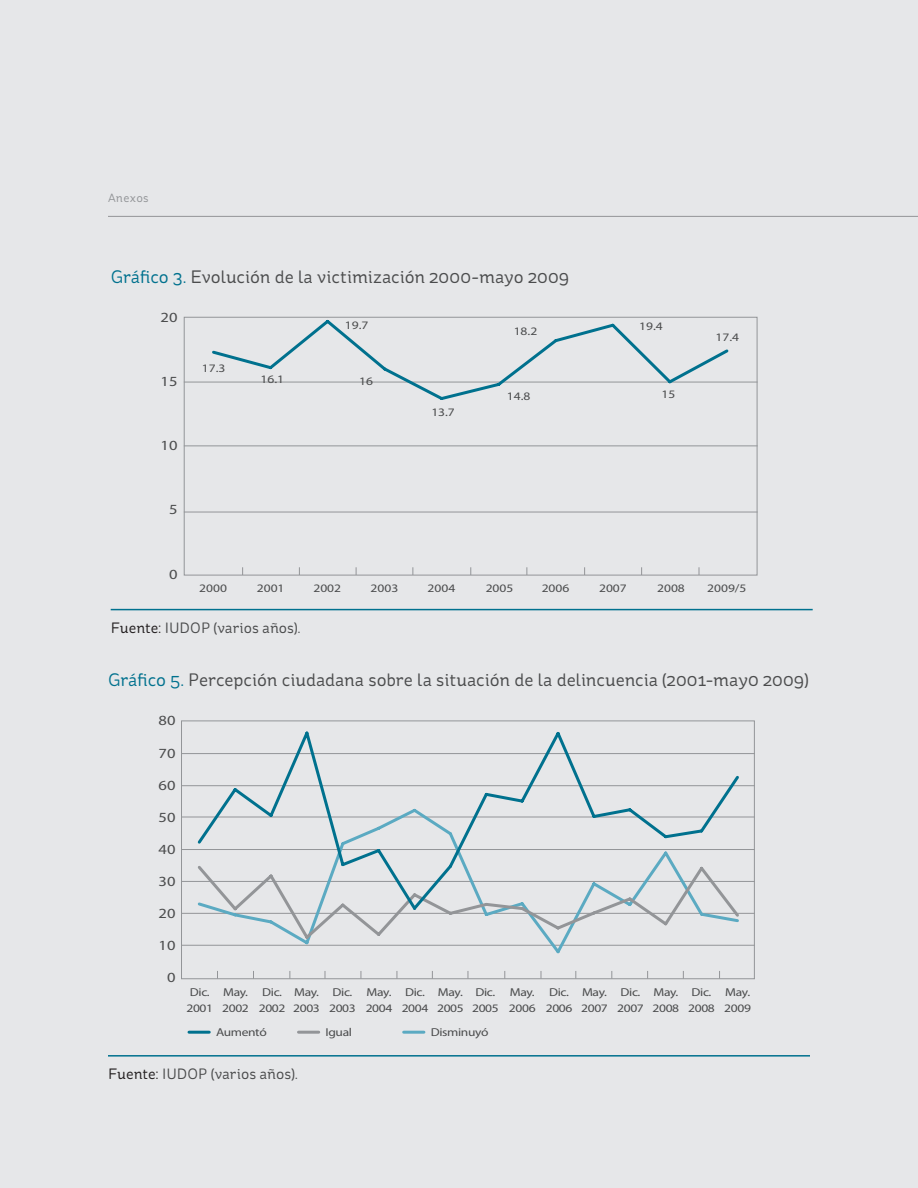
<style>
.page{position:relative;width:918px;height:1188px;background:#e6e7e9}
.page>*{position:absolute;margin:0;border:0;box-sizing:border-box;transform-origin:0 0}
.t1{font:18px "St Ryde";color:#4b4c4d}
.t2{font:15px "St Ryde";letter-spacing:.005em;color:#4b4c4d}
.t3{font:14.1px "Myriad Pro";color:#4b4c4d;scale:1.18 1}
.t4{font:12px "St Ryde";letter-spacing:.025em;color:#939598}
.t5{font:11.55px/16.2px "Myriad Pro";letter-spacing:-.025em;color:#4b4c4d;scale:1.18 1}
.s1{color:#00718e}
.s2{color:#231f20}
</style>
<div class="page">
<hr style="left:108px;top:216px;width:810px;height:1px;background:#939598">
<hr style="left:184px;top:382px;width:574px;height:1px;background:#939598">
<hr style="left:184px;top:446px;width:574px;height:1px;background:#939598">
<hr style="left:184px;top:512px;width:574px;height:1px;background:#939598">
<hr style="left:111px;top:609px;width:702px;height:1px;background:#00718e">
<svg style="left:210px;top:317px;width:521px;height:83px"></svg>
<div style="left:181px;top:721px;width:574px;height:258px;border:1px solid #939598"></div>
<hr style="left:181px;top:753px;width:574px;height:1px;background:#939598">
<hr style="left:181px;top:785px;width:574px;height:1px;background:#939598">
<hr style="left:181px;top:817px;width:574px;height:1px;background:#939598">
<hr style="left:181px;top:849px;width:574px;height:1px;background:#939598">
<hr style="left:181px;top:881px;width:574px;height:1px;background:#939598">
<hr style="left:181px;top:913px;width:574px;height:1px;background:#939598">
<hr style="left:181px;top:945px;width:574px;height:1px;background:#939598">
<hr style="left:108px;top:1055px;width:702px;height:2px;background:#00718e">
<svg style="left:196px;top:942px;width:545px;height:12px"></svg>
<svg style="left:195px;top:913px;width:547px;height:29px"></svg>
<svg style="left:195px;top:731px;width:547px;height:182px"></svg>
<hr style="left:189px;top:1031px;width:20px;height:3px;background:#00718e">
<hr style="left:298px;top:1031px;width:21px;height:3px;background:#939598">
<hr style="left:404px;top:1031px;width:20px;height:3px;background:#5baac2">
<p class="t4" style="left:108px;top:190px;width:42px">Anexos</p>
<h1 class="t1" style="left:111px;top:266px;width:460px"><span class="s1">Gráfico 3.</span> Evolución de la victimización 2000-mayo 2009</h1>
<p class="t3" style="left:161px;top:308px;width:16px">20</p>
<p class="t5" style="left:345px;top:316px;width:21px">19.7</p>
<p class="t5" style="left:514px;top:323px;width:21px">18.2</p>
<p class="t3" style="left:161px;top:373px;width:16px">15</p>
<p class="t3" style="left:161px;top:437px;width:16px">10</p>
<p class="t3" style="left:169px;top:501px;width:9px">5</p>
<p class="t3" style="left:169px;top:565px;width:9px">0</p>
<p class="t5" style="left:202px;top:360px;width:21px">17.3</p>
<p class="t5" style="left:261px;top:371px;width:21px">16.1</p>
<p class="t5" style="left:359px;top:373px;width:13px">16</p>
<p class="t5" style="left:431px;top:404px;width:21px">13.7</p>
<p class="t5" style="left:507px;top:388px;width:21px">14.8</p>
<p class="t5" style="left:639px;top:318px;width:21px">19.4</p>
<p class="t5" style="left:662px;top:386px;width:13px">15</p>
<p class="t5" style="left:716px;top:329px;width:21px">17.4</p>
<p class="t5" style="left:199px;top:580px;width:25px">2000</p>
<p class="t5" style="left:257px;top:580px;width:25px">2001</p>
<p class="t5" style="left:313px;top:580px;width:25px">2002</p>
<p class="t5" style="left:371px;top:580px;width:25px">2003</p>
<p class="t5" style="left:428px;top:580px;width:25px">2004</p>
<p class="t5" style="left:486px;top:580px;width:25px">2005</p>
<p class="t5" style="left:542px;top:580px;width:25px">2006</p>
<p class="t5" style="left:599px;top:580px;width:25px">2007</p>
<p class="t5" style="left:657px;top:580px;width:25px">2008</p>
<p class="t5" style="left:707px;top:580px;width:35px">2009/5</p>
<p class="t2" style="left:111px;top:619px;width:191px"><span class="s2">Fuente:</span> IUDOP (varios años).</p>
<h1 class="t1" style="left:108px;top:669px;width:702px"><span class="s1">Gráfico 5.</span> Percepción ciudadana sobre la situación de la delincuencia (2001-may0 2009)</h1>
<p class="t3" style="left:159px;top:712px;width:16px">80</p>
<p class="t3" style="left:159px;top:744px;width:16px">70</p>
<p class="t3" style="left:159px;top:776px;width:16px">60</p>
<p class="t3" style="left:159px;top:808px;width:16px">50</p>
<p class="t3" style="left:159px;top:840px;width:16px">40</p>
<p class="t3" style="left:159px;top:873px;width:16px">30</p>
<p class="t3" style="left:159px;top:905px;width:16px">20</p>
<p class="t3" style="left:159px;top:937px;width:16px">10</p>
<p class="t3" style="left:167px;top:969px;width:9px">0</p>
<p class="t5" style="left:186px;top:983px;width:24px">Dic.<br>2001</p>
<p class="t5" style="left:222px;top:983px;width:24px">May.<br>2002</p>
<p class="t5" style="left:259px;top:983px;width:24px">Dic.<br>2002</p>
<p class="t5" style="left:293px;top:983px;width:24px">May.<br>2003</p>
<p class="t5" style="left:329px;top:983px;width:24px">Dic.<br>2003</p>
<p class="t5" style="left:366px;top:983px;width:24px">May.<br>2004</p>
<p class="t5" style="left:402px;top:983px;width:24px">Dic.<br>2004</p>
<p class="t5" style="left:437px;top:983px;width:24px">May.<br>2005</p>
<p class="t5" style="left:472px;top:983px;width:24px">Dic.<br>2005</p>
<p class="t5" style="left:509px;top:983px;width:24px">May.<br>2006</p>
<p class="t5" style="left:546px;top:983px;width:24px">Dic.<br>2006</p>
<p class="t5" style="left:581px;top:983px;width:24px">May.<br>2007</p>
<p class="t5" style="left:617px;top:983px;width:24px">Dic.<br>2007</p>
<p class="t5" style="left:653px;top:983px;width:24px">May.<br>2008</p>
<p class="t5" style="left:688px;top:983px;width:24px">Dic.<br>2008</p>
<p class="t5" style="left:724px;top:983px;width:24px">May.<br>2009</p>
<p class="t5" style="left:216px;top:1024px;width:45px">Aumentó</p>
<p class="t5" style="left:326px;top:1024px;width:24px">Igual</p>
<p class="t5" style="left:431px;top:1024px;width:50px">Disminuyó</p>
<p class="t2" style="left:108px;top:1065px;width:191px"><span class="s2">Fuente:</span> IUDOP (varios años).</p>
</div>
